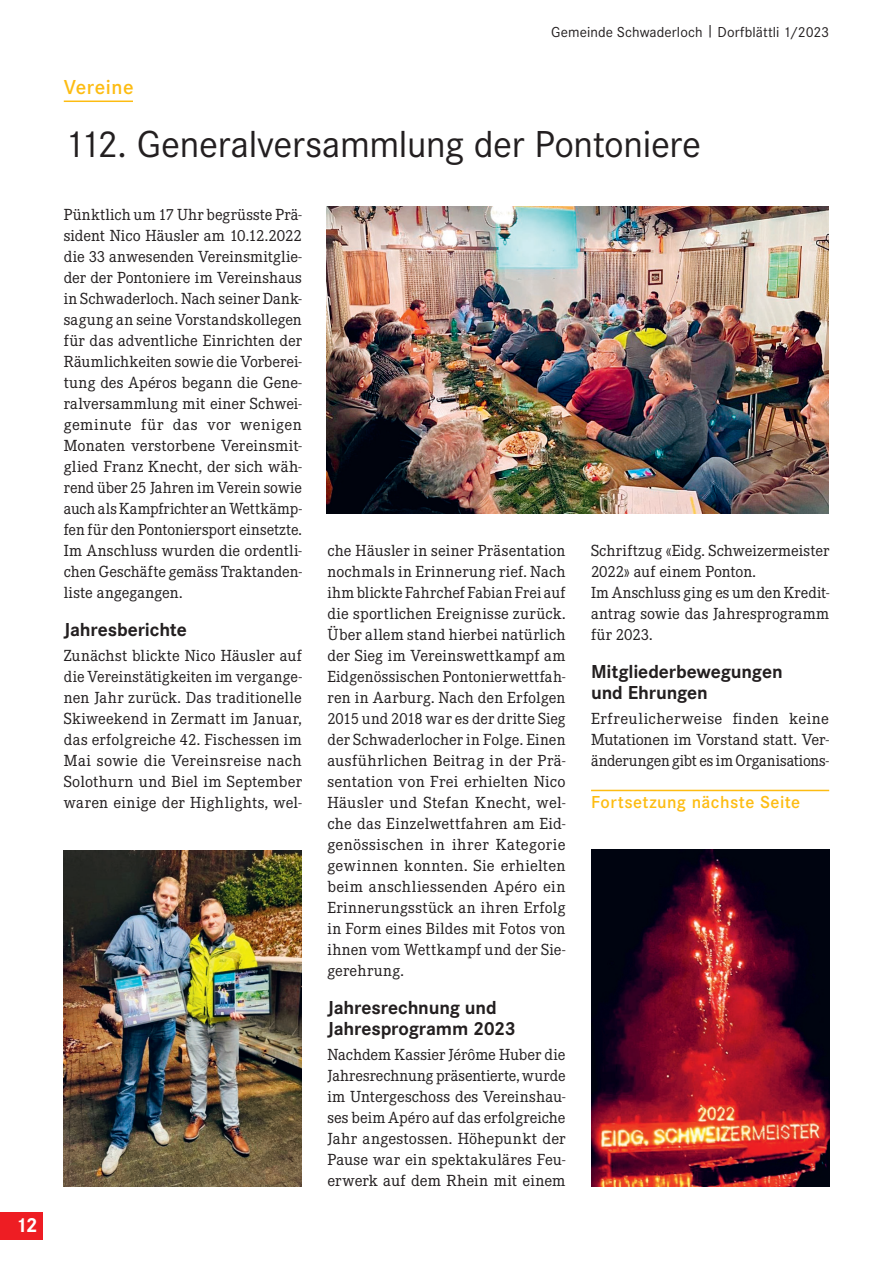
<style>
.page{position:relative;width:893px;height:1263px;background:#fff}
.page>*{position:absolute;margin:0;border:0;box-sizing:border-box;transform-origin:0 0}
.t1{font:39px "Corporate S";letter-spacing:-.01em;color:#231f20}
.t2{font:600 21px "Corporate S";letter-spacing:.025em;color:#fdbc12}
.t3{font:700 21px "Corporate S";color:#fff}
.t4{font:700 19.5px/21px "Corporate S";letter-spacing:-.01em;color:#231f20}
.t5{font:600 18px "Corporate S";letter-spacing:.025em;color:#fdbc12}
.t6{font:15.75px/21px "Corporate EBQ";letter-spacing:.005em;color:#231f20;text-align:justify}
.t7{font:15px "Corporate S";letter-spacing:.005em;color:#231f20}
</style>
<div class="page">
<div style="left:0;top:1212px;width:43px;height:27px;background:#ee1d23"></div>
<hr style="left:64px;top:101px;width:69px;height:1px;background:#fdbc12">
<img style="left:64px;top:850px;width:238px;height:336px">
<img style="left:591px;top:850px;width:238px;height:337px">
<img style="left:327px;top:207px;width:502px;height:307px">
<hr style="left:591px;top:790px;width:238px;height:1px;background:#fdbc12">
<h2 class="t3" style="left:15px;top:1213px;width:24px">12</h2>
<p class="t7" style="left:551px;top:23px;width:279px">Gemeinde Schwaderloch | Dorfblättli 1/2023</p>
<h2 class="t2" style="left:64px;top:75px;width:71px">Vereine</h2>
<h1 class="t1" style="left:64px;top:122px;width:639px">112. Generalversammlung der Pontoniere</h1>
<p class="t6" style="left:64px;top:204px;width:240px">Pünktlich um 17 Uhr begrüsste Prä&shy;sident Nico Häusler am 10.12.2022 die 33 anwesenden Vereinsmitglie&shy;der der Pontoniere im Vereinshaus in Schwaderloch. Nach seiner Dank&shy;sagung an seine Vorstandskollegen für das adventliche Einrichten der Räumlichkeiten sowie die Vorberei&shy;tung des Apéros begann die Gene&shy;ralversammlung mit einer Schwei&shy;geminute für das vor wenigen Monaten verstorbene Vereinsmit&shy;glied Franz Knecht, der sich wäh&shy;rend über 25 Jahren im Verein sowie auch als Kampfrichter an Wettkämp&shy;fen für den Pontoniersport einsetzte.<br>Im Anschluss wurden die ordentli&shy;chen Geschäfte gemäss Traktanden&shy;liste angegangen.</p>
<p class="t4" style="left:64px;top:619px;width:125px">Jahresberichte</p>
<p class="t6" style="left:64px;top:645px;width:240px">Zunächst blickte Nico Häusler auf die Vereinstätigkeiten im vergange&shy;nen Jahr zurück. Das traditionelle Skiweekend in Zermatt im Januar, das erfolgreiche 42. Fischessen im Mai sowie die Vereinsreise nach Solothurn und Biel im September waren einige der Highlights, wel-</p>
<p class="t6" style="left:327px;top:540px;width:240px">che Häusler in seiner Präsentation nochmals in Erinnerung rief. Nach ihm blickte Fahrchef Fabian Frei auf die sportlichen Ereignisse zurück.<br>Über allem stand hierbei natürlich der Sieg im Vereinswettkampf am Eidgenössischen Pontonierwettfah&shy;ren in Aarburg. Nach den Erfolgen 2015 und 2018 war es der dritte Sieg der Schwaderlocher in Folge. Einen ausführlichen Beitrag in der Prä&shy;sentation von Frei erhielten Nico Häusler und Stefan Knecht, wel&shy;che das Einzelwettfahren am Eid&shy;genössischen in ihrer Kategorie gewinnen konnten. Sie erhielten beim anschliessenden Apéro ein Erinnerungsstück an ihren Erfolg in Form eines Bildes mit Fotos von ihnen vom Wettkampf und der Sie&shy;gerehrung.</p>
<p class="t4" style="left:327px;top:997px;width:190px">Jahresrechnung und<br>Jahresprogramm 2023</p>
<p class="t6" style="left:327px;top:1044px;width:240px">Nachdem Kassier Jérôme Huber die Jahresrechnung präsentierte, wurde im Untergeschoss des Vereinshau&shy;ses beim Apéro auf das erfolgreiche Jahr angestossen. Höhepunkt der Pause war ein spektakuläres Feu&shy;erwerk auf dem Rhein mit einem</p>
<p class="t6" style="left:591px;top:540px;width:240px;text-align:left">Schriftzug «Eidg. Schweizermeister<br>2022» auf einem Ponton.<br>Im Anschluss ging es um den Kredit&shy;antrag sowie das Jahresprogramm für 2023.</p>
<p class="t4" style="left:591px;top:661px;width:193px">Mitgliederbewegungen und Ehrungen</p>
<p class="t6" style="left:591px;top:708px;width:240px">Erfreulicherweise finden keine Mutationen im Vorstand statt. Ver&shy;änderungen gibt es im Organisations-</p>
<p class="t5" style="left:591px;top:792px;width:211px">Fortsetzung nächste Seite</p>
</div>
